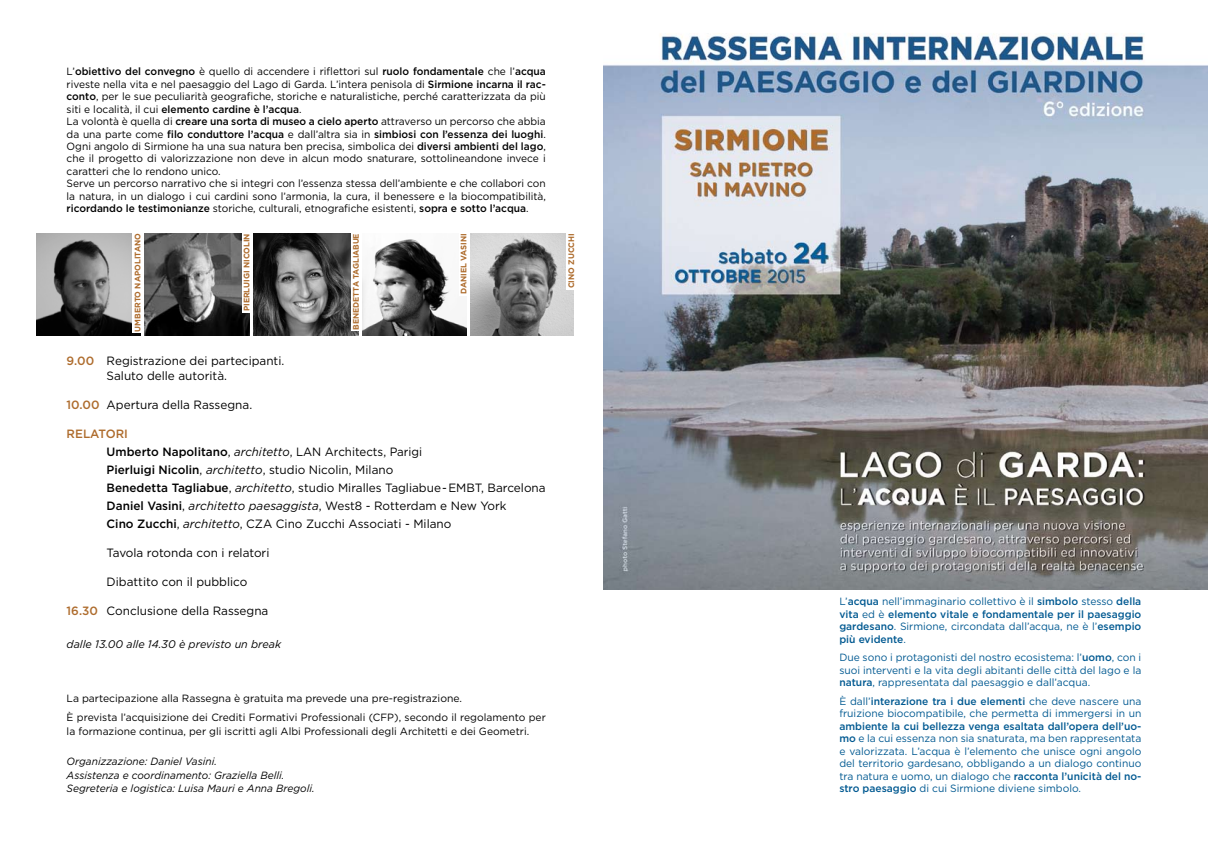
<style>
.page{position:relative;width:1208px;height:859px;background:#fff}
.page>*{position:absolute;margin:0;border:0;box-sizing:border-box;transform-origin:0 0}
.t1{font:12px/18px "Gotham";color:#000}
.t2{font:italic 11px "Gotham";color:#000}
.t3{font:10.5px/12.5px "Gotham";color:#000}
.t4{font:10.5px/12.5px "Gotham";color:#005991;text-align:justify}
.t5{font:500 10.5px/12.5px "Gotham";color:#005991;text-align:justify}
.t6{font:italic 10.5px/13.5px "Gotham";color:#000}
.t7{font:700 8px "Gotham";color:#ae6c2d}
.s1{font-weight:500}
.s2{font-weight:500;color:#ae6c2d}
.s3{font-style:italic}
.s4{font-size:10.3px}
.s5{font-weight:400}
</style>
<div class="page">
<img style="left:604px;top:33px;width:604px;height:557px">
<img style="left:37px;top:234px;width:103px;height:102px">
<img style="left:145px;top:234px;width:104px;height:102px">
<img style="left:254px;top:234px;width:105px;height:102px">
<img style="left:471px;top:234px;width:102px;height:102px">
<div style="left:566px;top:231px;width:8px;height:58px;background:#fff"></div>
<img style="left:363px;top:239px;width:103px;height:97px">
<div style="left:459px;top:228px;width:7px;height:67px;background:#fff"></div>
<div style="left:133px;top:230px;width:9px;height:103px;background:#fff"></div>
<div style="left:351px;top:228px;width:8px;height:103px;background:#fff"></div>
<div style="left:242px;top:228px;width:8px;height:84px;background:#fff"></div>
<p class="t3" style="left:67px;top:65px;width:481px">L’<span class="s1">obiettivo del convegno</span> è quello di accendere i riflettori sul <span class="s1">ruolo fondamentale</span> che l’<span class="s1">acqua </span>riveste nella vita e nel paesaggio del Lago di Garda. L’intera penisola di <span class="s1">Sirmione incarna il rac&shy;conto</span>, per le sue peculiarità geografiche, storiche e naturalistiche, perché caratterizzata da più siti e località, il cui <span class="s1">elemento cardine è l’acqua</span>.<br>La volontà è quella di <span class="s1">creare una sorta di museo a cielo aperto</span> attraverso un percorso che abbia da una parte come <span class="s1">filo conduttore l’acqua</span> e dall’altra sia in <span class="s1">simbiosi con l’essenza dei luoghi</span>.<br>Ogni angolo di Sirmione ha una sua natura ben precisa, simbolica dei <span class="s1">diversi ambienti del lago</span>, che il progetto di valorizzazione non deve in alcun modo snaturare, sottolineandone invece i caratteri che lo rendono unico.<br>Serve un percorso narrativo che si integri con l’essenza stessa dell’ambiente e che collabori con la natura, in un dialogo i cui cardini sono l’armonia, la cura, il benessere e la biocompatibilità, <span class="s1">ricordando le testimonianze</span> storiche, culturali, etnografiche esistenti, <span class="s1">sopra e sotto l’acqua</span>.</p>
<p class="t7" style="left:132px;top:332px;width:100px;rotate:-90deg">UMBERTO NAPOLITANO</p>
<p class="t7" style="left:351px;top:330px;width:98px;rotate:-90deg">BENEDETTA TAGLIABUE</p>
<p class="t7" style="left:241px;top:311px;width:79px;rotate:-90deg">PIERLUIGI NICOLIN</p>
<p class="t7" style="left:458px;top:294px;width:62px;rotate:-90deg">DANIEL VASINI</p>
<p class="t1" style="left:107px;top:353px;width:179px;line-height:15px;text-indent:-40px"><span class="s2">9.00</span> Registrazione dei partecipanti.<br>Saluto delle autorità.</p>
<p class="t1" style="left:67px;top:396px;width:187px"><span class="s2">10.00</span> Apertura della Rassegna.</p>
<p class="t1" style="left:107px;top:425px;width:440px;text-indent:-40px"><span class="s2">RELATORI<br></span><span class="s1">Umberto Napolitano</span>, <span class="s3">architetto</span>, LAN Architects, Parigi<br><span class="s1">Pierluigi Nicolin</span>, <span class="s3">architetto</span>, studio Nicolin, Milano<br><span class="s1">Benedetta Tagliabue</span>, <span class="s3">architetto</span>, studio Miralles Tagliabue-EMBT, Barcelona <span class="s1">Daniel Vasini</span>, <span class="s3">architetto paesaggista</span>, West8 - Rotterdam e New York<br><span class="s1">Cino Zucchi</span>, <span class="s3">architetto</span>, CZA Cino Zucchi Associati - Milano</p>
<p class="t1" style="left:107px;top:544px;width:164px">Tavola rotonda con i relatori</p>
<p class="t1" style="left:107px;top:573px;width:142px">Dibattito con il pubblico</p>
<p class="t1" style="left:67px;top:602px;width:203px"><span class="s2">16.30</span> Conclusione della Rassegna</p>
<p class="t2" style="left:67px;top:637px;width:216px">dalle 13.00 alle 14.30 è previsto un break</p>
<p class="t3" style="left:67px;top:688px;width:481px;line-height:19.5px">La partecipazione alla Rassegna è gratuita ma prevede una pre-registrazione.<br>È prevista l’acquisizione dei Crediti Formativi Professionali (CFP), secondo il regolamento per</p>
<p class="t3" style="left:67px;top:724px;width:464px">la formazione continua, per gli iscritti agli Albi Professionali degli Architetti e dei Geometri.</p>
<p class="t6" style="left:67px;top:754px;width:249px">Organizzazione: Daniel Vasini.<br>Assistenza e coordinamento: Graziella Belli<span class="s4">.<br></span>Segreteria e logistica: Luisa Mauri e Anna Bregoli.</p>
<p class="t7" style="left:566px;top:288px;width:57px;rotate:-90deg">CINO ZUCCHI</p>
<p class="t5" style="left:839px;top:595px;width:303px"><span class="s5">L’</span>acqua <span class="s5">nell’immaginario collettivo è il</span> simbolo <span class="s5">stesso</span> della vita <span class="s5">ed è</span> elemento vitale e fondamentale per il paesaggio gardesano<span class="s5">. Sirmione, circondata dall’acqua, ne è l’</span>esempio più evidente<span class="s5">.</span></p>
<p class="t4" style="left:839px;top:651px;width:303px">Due sono i protagonisti del nostro ecosistema: l’<span class="s1">uomo</span>, con i suoi interventi e la vita degli abitanti delle città del lago e la <span class="s1">natura</span>, rappresentata dal paesaggio e dall’acqua.</p>
<p class="t4" style="left:839px;top:694px;width:303px">È dall’<span class="s1">interazione tra i due elementi</span> che deve nascere una fruizione biocompatibile, che permetta di immergersi in un</p>
<p class="t4" style="left:839px;top:719px;width:303px"><span class="s1">ambiente la cui bellezza venga esaltata dall’opera dell’uo&shy;mo</span> e la cui essenza non sia snaturata, ma ben rappresentata e valorizzata. L’acqua è l’elemento che unisce ogni angolo del territorio gardesano, obbligando a un dialogo continuo tra natura e uomo, un dialogo che <span class="s1">racconta l’unicità del no&shy;stro paesaggio</span> di cui Sirmione diviene simbolo.</p>
</div>
